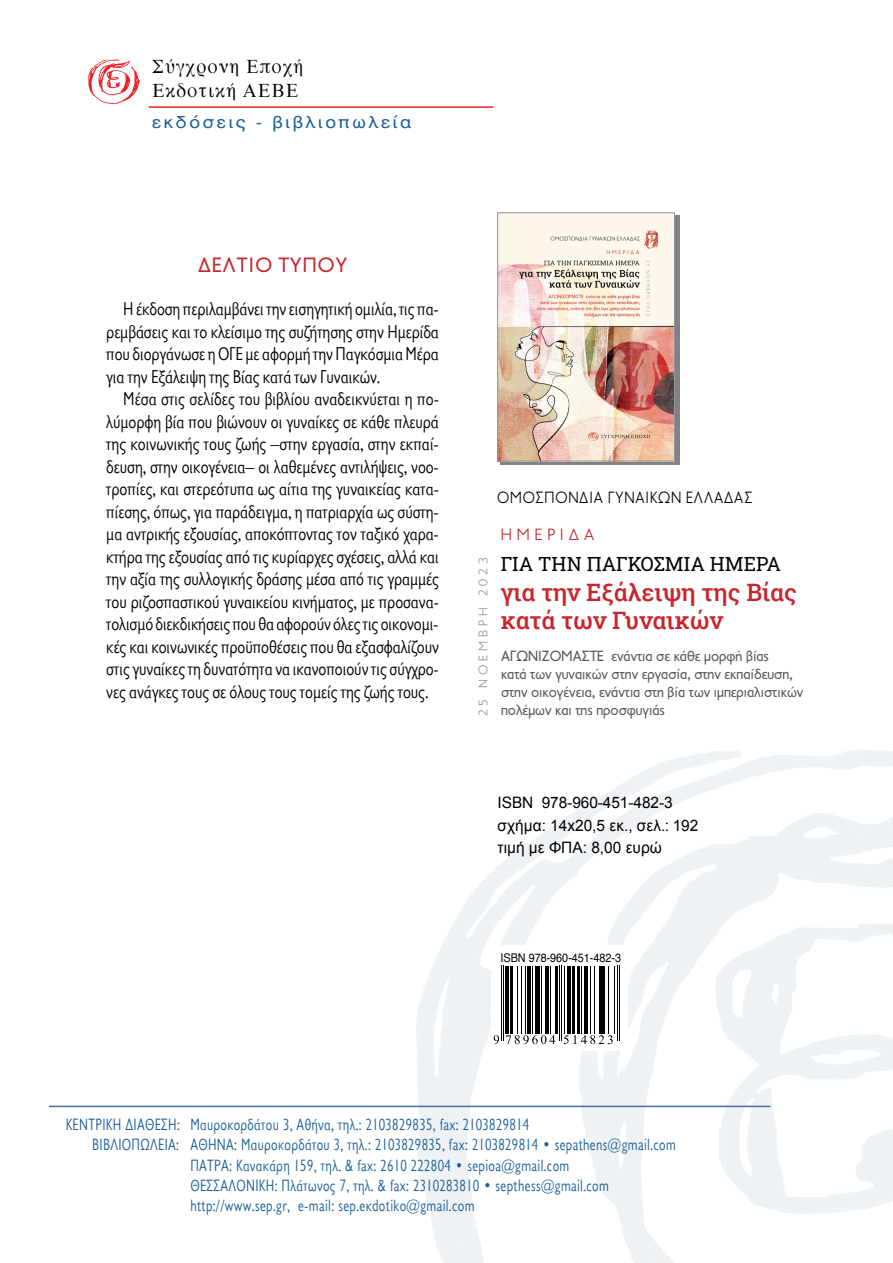
<style>
.page{position:relative;width:893px;height:1263px;background:#fff}
.page>*{position:absolute;margin:0;border:0;box-sizing:border-box;transform-origin:0 0}
.t1{font:500 24px/28.5px "Roboto Slab";color:#c9252c}
.t2{font:21px "PF Transport";letter-spacing:.05em;color:#c9252c}
.t3{font:19.5px/23.4px "Gr Times";letter-spacing:.06em;color:#000;scale:.96 1}
.t4{font:19.5px "Roboto Slab";color:#000}
.t5{font:18.75px/22.5px "CF Jeckyl SCOS Mono";letter-spacing:-.005em;color:#000;text-align:justify;scale:.96 1}
.t6{font:16.5px "CF Jeckyl SCOS Mono";letter-spacing:.02em;color:#1a5f98;scale:.9 1}
.t7{font:300 16.5px "PF Transport";letter-spacing:.05em;color:#000;scale:.9 1}
.t8{font:16.5px "UB Helvetica";letter-spacing:.15em;color:#1a5f98;scale:1.1 1}
.t9{font:300 16.5px "PF Transport";letter-spacing:.3em;color:#c9252c}
.t10{font:15.75px/22.5px "Arial";color:#000}
.t11{font:15px/18px "PF Transport";color:#58595b;scale:.96 1}
.t12{font:300 12.75px "PF Transport";letter-spacing:.31em;color:#939598}
.t13{font:12px "Helvetica";color:#000;scale:.9 1}
</style>
<div class="page">
<div style="left:501px;top:216px;width:179px;height:249px;background:#808285"></div>
<img style="left:85px;top:54px;width:57px;height:57px;border-radius:29px">
<hr style="left:49px;top:1106px;width:721px;height:1px;background:#446ea2">
<hr style="left:149px;top:106px;width:344px;height:2px;background:#ed1d24">
<img style="left:499px;top:214px;width:174px;height:245px">
<div style="left:497px;top:212px;width:178px;height:249px;border:1px solid #939598"></div>
<hr style="left:501px;top:966px;width:1px;height:75px;background:#000">
<hr style="left:503px;top:966px;width:1px;height:75px;background:#000">
<hr style="left:506px;top:966px;width:3px;height:68px;background:#000">
<hr style="left:511px;top:966px;width:2px;height:68px;background:#000">
<hr style="left:517px;top:966px;width:1px;height:68px;background:#000">
<hr style="left:521px;top:966px;width:1px;height:68px;background:#000">
<hr style="left:525px;top:966px;width:1px;height:68px;background:#000">
<hr style="left:527px;top:966px;width:4px;height:68px;background:#000">
<hr style="left:532px;top:966px;width:1px;height:68px;background:#000">
<hr style="left:535px;top:966px;width:4px;height:68px;background:#000">
<hr style="left:541px;top:966px;width:1px;height:68px;background:#000">
<hr style="left:545px;top:966px;width:3px;height:68px;background:#000">
<hr style="left:550px;top:966px;width:1px;height:68px;background:#000">
<hr style="left:555px;top:966px;width:2px;height:68px;background:#000">
<hr style="left:559px;top:966px;width:1px;height:75px;background:#000">
<hr style="left:561px;top:966px;width:1px;height:75px;background:#000">
<hr style="left:564px;top:966px;width:1px;height:68px;background:#000">
<hr style="left:567px;top:966px;width:4px;height:68px;background:#000">
<hr style="left:572px;top:966px;width:3px;height:68px;background:#000">
<hr style="left:578px;top:966px;width:2px;height:68px;background:#000">
<hr style="left:581px;top:966px;width:1px;height:68px;background:#000">
<hr style="left:584px;top:966px;width:3px;height:68px;background:#000">
<hr style="left:590px;top:966px;width:1px;height:68px;background:#000">
<hr style="left:594px;top:966px;width:1px;height:68px;background:#000">
<hr style="left:599px;top:966px;width:2px;height:68px;background:#000">
<hr style="left:603px;top:966px;width:2px;height:68px;background:#000">
<hr style="left:608px;top:966px;width:1px;height:68px;background:#000">
<hr style="left:614px;top:966px;width:1px;height:68px;background:#000">
<hr style="left:617px;top:966px;width:1px;height:75px;background:#000">
<hr style="left:619px;top:966px;width:1px;height:75px;background:#000">
<svg style="left:494px;top:1035px;width:5px;height:9px"></svg>
<svg style="left:506px;top:1035px;width:49px;height:9px"></svg>
<svg style="left:564px;top:1035px;width:49px;height:9px"></svg>
<p class="t3" style="left:152px;top:55px;width:159px">Σύγχρονη Eποχή<br>Eκδοτική AEBE</p>
<p class="t8" style="left:152px;top:112px;width:237px">εκδόσεις - βιβλιοπωλεία</p>
<p class="t2" style="left:198px;top:253px;width:151px">ΔΕΛΤΙΟ ΤΥΠΟΥ</p>
<p class="t5" style="left:106px;top:298px;width:348px;text-indent:17px">Η έκδοση περιλαμβάνει την εισηγητική ομιλία, τις πα&shy;ρεμβάσεις και το κλείσιμο της συζήτησης στην Ημερίδα που διοργάνωσε η ΟΓΕ με αφορμή την Παγκόσμια Μέρα για την Εξάλειψη της Βίας κατά των Γυναικών.</p>
<p class="t5" style="left:106px;top:388px;width:348px;text-indent:17px">Μέσα στις σελίδες του βιβλίου αναδεικνύεται η πο&shy;λύμορφη βία που βιώνουν οι γυναίκες σε κάθε πλευρά της κοινωνικής τους ζωής –στην εργασία, στην εκπαί&shy;δευση, στην οικογένεια– οι λαθεμένες αντιλήψεις, νοο&shy;τροπίες, και στερεότυπα ως αίτια της γυναικείας κατα&shy;πίεσης, όπως, για παράδειγμα, η πατριαρχία ως σύστη&shy;μα αντρικής εξουσίας, αποκόπτοντας τον ταξικό χαρα&shy;κτήρα της εξουσίας από τις κυρίαρχες σχέσεις, αλλά και την αξία της συλλογικής δράσης μέσα από τις γραμμές του ριζοσπαστικού γυναικείου κινήματος, με προσανα&shy;τολισμό διεκδικήσεις που θα αφορούν όλες τις οικονομι&shy;κές και κοινωνικές προϋποθέσεις που θα εξασφαλίζουν στις γυναίκες τη δυνατότητα να ικανοποιούν τις σύγχρο&shy;νες ανάγκες τους σε όλους τους τομείς της ζωής τους.</p>
<p class="t12" style="left:476px;top:716px;width:161px;rotate:-90deg">25 ΝΟΕΜΒΡΗ 2023</p>
<p class="t7" style="left:497px;top:488px;width:285px">ΟΜΟΣΠΟΝΔΙΑ ΓΥΝΑΙΚΩΝ ΕΛΛΑΔΑΣ</p>
<p class="t9" style="left:501px;top:525px;width:96px">ΗΜΕΡΙΔΑ</p>
<p class="t4" style="left:501px;top:551px;width:282px">ΓΙΑ ΤΗΝ ΠΑΓΚΌΣΜΙΑ ΗΜΈΡΑ</p>
<p class="t1" style="left:501px;top:577px;width:298px">για την Eξάλειψη της Bίας κατά των Γυναικών</p>
<p class="t11" style="left:501px;top:647px;width:316px">ΑΓΩΝΙΖΌΜΑΣΤΕ ενάντια σε κάθε μορφή βίας<br>κατά των γυναικών στην εργασία, στην εκπαίδευση, στην οικογένεια, ενάντια στη βία των ιμπεριαλιστικών</p>
<p class="t11" style="left:501px;top:701px;width:172px">πολέμων και της προσφυγιάς</p>
<p class="t10" style="left:498px;top:791px;width:202px">ISBN 978-960-451-482-3 σχήμα: 14x20,5 εκ., σελ.: 192 τιμή με ΦΠΑ: 8,00 ευρώ</p>
<p class="t13" style="left:500px;top:948px;width:136px">ISBN 978-960-451-482-3</p>
<p class="t6" style="left:66px;top:1115px;width:516px">ΚΕΝΤΡΙΚΗ ΔΙΑΘΕΣΗ: Μαυροκορδάτου 3, Αθήνα, τηλ.: 2103829835, fax: 2103829814</p>
<p class="t6" style="left:92px;top:1135px;width:650px">ΒΙΒΛΙΟΠΩΛΕΙΑ: ΑΘΗΝΑ: Μαυροκορδάτου 3, τηλ.: 2103829835, fax: 2103829814 • sepathens@gmail.com</p>
<p class="t6" style="left:190px;top:1156px;width:423px">ΠΑΤΡΑ: Κανακάρη 159, τηλ. &amp; fax: 2610 222804 • sepioa@gmail.com</p>
<p class="t6" style="left:190px;top:1176px;width:467px">ΘΕΣΣΑΛΟΝΙΚΗ: Πλάτωνος 7, τηλ. &amp; fax: 2310283810 • septhess@gmail.com</p>
<p class="t6" style="left:190px;top:1196px;width:317px">http://www.sep.gr, e-mail: sep.eκdotiko@gmail.com</p>
</div>
